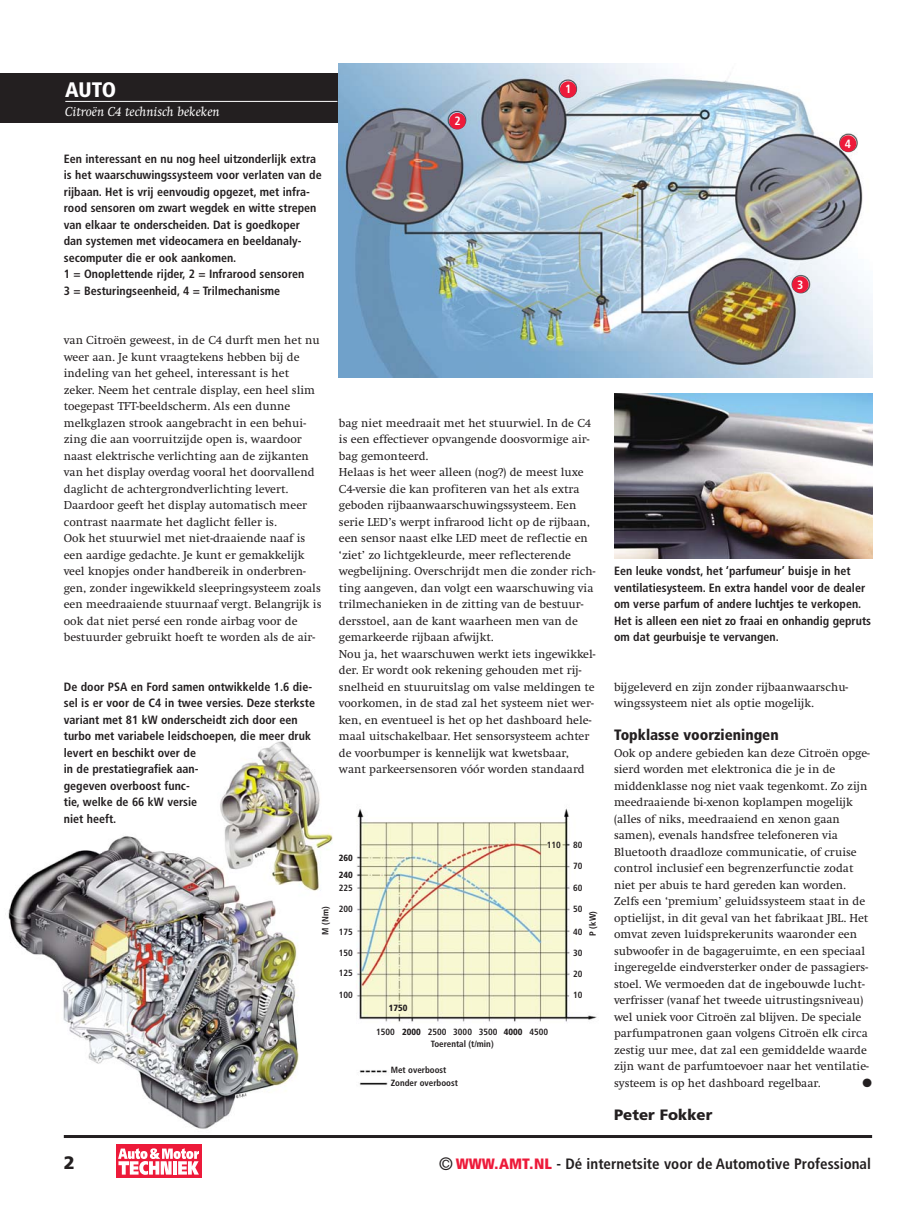
<style>
.page{position:relative;width:914px;height:1212px;background:#fff}
.page>*{position:absolute;margin:0;border:0;box-sizing:border-box;transform-origin:0 0}
.t1{font:900 condensed 21px "Frutiger";color:#fff}
.t2{font:900 18px "Frutiger";color:#231f20}
.t3{font:700 condensed 15px "Frutiger";color:#231f20}
.t4{font:900 condensed 15px "Frutiger";color:#231f20}
.t5{font:900 15px "Frutiger";color:#231f20}
.t6{font:italic 13.5px "Swift";color:#fff}
.t7{font:12px/16.5px "Swift";color:#231f20}
.t8{font:700 condensed 12px/16.5px "Frutiger";color:#231f20}
.t9{font:700 condensed 12px "Frutiger";color:#fff}
.t10{font:12px "Zapf Dingbats";color:#231f20}
.t11{font:700 condensed 9px/13.5px "Frutiger";color:#231f20}
.t12{font:900 condensed 9px/16.5px "Frutiger";color:#231f20}
.s1{font-weight:900}
.s2{font-weight:400;font-size:18px}
.s3{font-weight:900;color:#ed1a3a}
</style>
<div class="page">
<img style="left:8px;top:741px;width:589px;height:397px">
<hr style="left:64px;top:1135px;width:808px;height:3px;background:#231f20">
<div style="left:0;top:73px;width:390px;height:49px;background:#231f20"></div>
<hr style="left:65px;top:101px;width:272px;height:1px;background:#fff">
<img style="left:339px;top:64px;width:533px;height:313px">
<div style="left:449px;top:113px;width:16px;height:16px;background:#ed1a3a;border-radius:50%"></div>
<div style="left:839px;top:135px;width:17px;height:17px;background:#ed1a3a;border-radius:50%"></div>
<div style="left:792px;top:276px;width:16px;height:17px;background:#ed1a3a;border-radius:50%"></div>
<div style="left:560px;top:81px;width:16px;height:17px;background:#ed1a3a;border-radius:50%"></div>
<img style="left:614px;top:394px;width:258px;height:165px">
<div style="left:116px;top:1144px;width:85px;height:33px;background:#ed1a3a"></div>
<svg style="left:118px;top:1148px;width:81px;height:27px"></svg>
<h1 class="t1" style="left:65px;top:81px;width:52px">AUTO</h1>
<p class="t6" style="left:65px;top:107px;width:156px">Citroën C4 technisch bekeken</p>
<p class="t8" style="left:64px;top:151px;width:259px">Een interessant en nu nog heel uitzonderlijk extra is het waarschuwingssysteem voor verlaten van de rijbaan. Het is vrij eenvoudig opgezet, met infra&shy;rood sensoren om zwart wegdek en witte strepen van elkaar te onderscheiden. Dat is goedkoper dan systemen met videocamera en beeldanaly&shy;secomputer die er ook aankomen.<br>1 = Onoplettende rijder, 2 = Infrarood sensoren<br>3 = Besturingseenheid, 4 = Trilmechanisme</p>
<p class="t9" style="left:454px;top:116px;width:8px">2</p>
<p class="t9" style="left:565px;top:84px;width:8px">1</p>
<p class="t7" style="left:64px;top:333px;width:259px">van Citroën geweest, in de C4 durft men het nu weer aan. Je kunt vraagtekens hebben bij de indeling van het geheel, interessant is het zeker. Neem het centrale display, een heel slim toegepast TFT-beeldscherm. Als een dunne melkglazen strook aangebracht in een behui&shy;zing die aan voorruitzijde open is, waardoor naast elektrische verlichting aan de zijkanten van het display overdag vooral het doorvallend daglicht de achtergrondverlichting levert.<br>Daardoor geeft het display automatisch meer contrast naarmate het daglicht feller is.<br>Ook het stuurwiel met niet-draaiende naaf is een aardige gedachte. Je kunt er gemakkelijk veel knopjes onder handbereik in onderbren&shy;gen, zonder ingewikkeld sleepringsysteem zoals een meedraaiende stuurnaaf vergt. Belangrijk is ook dat niet persé een ronde airbag voor de bestuurder gebruikt hoeft te worden als de air-</p>
<p class="t8" style="left:64px;top:679px;width:253px">De door PSA en Ford samen ontwikkelde 1.6 die&shy;sel is er voor de C4 in twee versies. Deze sterkste variant met 81 kW onderscheidt zich door een turbo met variabele leidschoepen, die meer druk levert en beschikt over de<br>in de prestatiegrafiek aan-<br>gegeven overboost func-<br>tie, welke de 66 kW versie<br>niet heeft.</p>
<p class="t11" style="left:319px;top:935px;width:30px;rotate:-90deg">M (Nm)</p>
<p class="t7" style="left:339px;top:416px;width:258px">bag niet meedraait met het stuurwiel. In de C4 is een effectiever opvangende doosvormige air&shy;bag gemonteerd.<br>Helaas is het weer alleen (nog?) de meest luxe C4-versie die kan profiteren van het als extra geboden rijbaanwaarschuwingssysteem. Een serie LED’s werpt infrarood licht op de rijbaan, een sensor naast elke LED meet de reflectie en ‘ziet’ zo lichtgekleurde, meer reflecterende wegbelijning. Overschrijdt men die zonder rich&shy;ting aangeven, dan volgt een waarschuwing via trilmechanieken in de zitting van de bestuur&shy;dersstoel, aan de kant waarheen men van de gemarkeerde rijbaan afwijkt.<br>Nou ja, het waarschuwen werkt iets ingewikkel&shy;der. Er wordt ook rekening gehouden met rij&shy;snelheid en stuuruitslag om valse meldingen te voorkomen, in de stad zal het systeem niet wer&shy;ken, en eventueel is het op het dashboard hele&shy;maal uitschakelbaar. Het sensorsysteem achter de voorbumper is kennelijk wat kwetsbaar, want parkeersensoren vóór worden standaard</p>
<p class="t12" style="left:339px;top:850px;width:16px">260<br>240</p>
<p class="t11" style="left:339px;top:882px;width:16px">225</p>
<p class="t11" style="left:339px;top:903px;width:16px">200</p>
<p class="t11" style="left:339px;top:925px;width:16px">175</p>
<p class="t11" style="left:339px;top:946px;width:16px">150</p>
<p class="t11" style="left:339px;top:966px;width:16px">125</p>
<p class="t11" style="left:339px;top:988px;width:16px">100</p>
<p class="t11" style="left:546px;top:838px;width:16px">110</p>
<p class="t11" style="left:573px;top:838px;width:11px">80</p>
<p class="t11" style="left:573px;top:859px;width:11px">70</p>
<p class="t11" style="left:573px;top:882px;width:11px">60</p>
<p class="t11" style="left:573px;top:903px;width:11px">50</p>
<p class="t11" style="left:573px;top:925px;width:11px">40</p>
<p class="t11" style="left:573px;top:946px;width:11px">30</p>
<p class="t11" style="left:573px;top:967px;width:11px">20</p>
<p class="t11" style="left:573px;top:988px;width:11px">10</p>
<p class="t11" style="left:586px;top:936px;width:26px;rotate:-90deg">P (kW)</p>
<p class="t12" style="left:389px;top:1000px;width:20px">1750</p>
<p class="t11" style="left:376px;top:1026px;width:72px">1500 <span class="s1">2000</span> 2500</p>
<p class="t11" style="left:453px;top:1026px;width:96px">3000 3500 <span class="s1">4000</span> 4500</p>
<p class="t11" style="left:431px;top:1038px;width:64px">Toerental (t/min)</p>
<p class="t11" style="left:390px;top:1063px;width:69px">Met overboost<br>Zonder overboost</p>
<p class="t9" style="left:844px;top:139px;width:8px">4</p>
<p class="t9" style="left:797px;top:280px;width:8px">3</p>
<p class="t8" style="left:614px;top:564px;width:258px">Een leuke vondst, het ‘parfumeur’ buisje in het ventilatiesysteem. En extra handel voor de dealer om verse parfum of andere luchtjes te verkopen.<br>Het is alleen een niet zo fraai en onhandig gepruts om dat geurbuisje te vervangen.</p>
<p class="t7" style="left:614px;top:680px;width:236px">bijgeleverd en zijn zonder rijbaanwaarschu&shy;wingssysteem niet als optie mogelijk.</p>
<p class="t4" style="left:614px;top:729px;width:166px">Topklasse voorzieningen</p>
<p class="t7" style="left:614px;top:746px;width:257px">Ook op andere gebieden kan deze Citroën opge&shy;sierd worden met elektronica die je in de middenklasse nog niet vaak tegenkomt. Zo zijn meedraaiende bi-xenon koplampen mogelijk (alles of niks, meedraaiend en xenon gaan samen), evenals handsfree telefoneren via Bluetooth draadloze communicatie, of cruise control inclusief een begrenzerfunctie zodat niet per abuis te hard gereden kan worden.<br>Zelfs een ‘premium’ geluidssysteem staat in de optielijst, in dit geval van het fabrikaat JBL. Het omvat zeven luidsprekerunits waaronder een subwoofer in de bagageruimte, en een speciaal ingeregelde eindversterker onder de passagiers&shy;stoel. We vermoeden dat de ingebouwde lucht&shy;verfrisser (vanaf het tweede uitrustingsniveau) wel uniek voor Citroën zal blijven. De speciale parfumpatronen gaan volgens Citroën elk circa zestig uur mee, dat zal een gemiddelde waarde zijn want de parfumtoevoer naar het ventilatie&shy;systeem is op het dashboard regelbaar.</p>
<p class="t10" style="left:862px;top:1077px;width:11px">●</p>
<p class="t5" style="left:614px;top:1109px;width:100px">Peter Fokker</p>
<h2 class="t2" style="left:64px;top:1156px;width:13px">2</h2>
<p class="t3" style="left:439px;top:1158px;width:434px"><span class="s2">©</span> <span class="s3">WWW.AMT.NL</span> - Dé internetsite voor de Automotive Professional</p>
</div>
